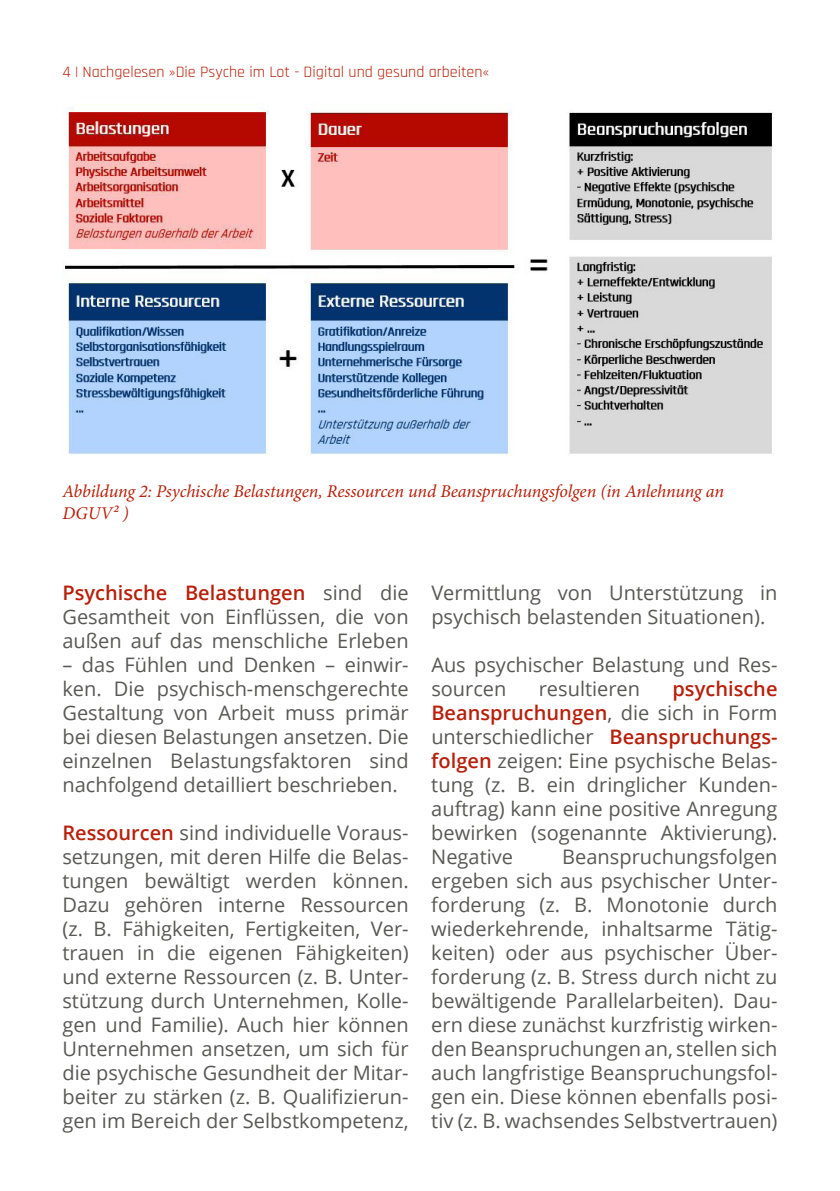
<style>
.page{position:relative;width:840px;height:1191px;background:#fff}
.page>*{position:absolute;margin:0;border:0;box-sizing:border-box;transform-origin:0 0}
.t1{font:20px/24px "Open Sans";color:#585856;text-align:justify}
.t2{font:italic 18px/21.6px "Minion Pro";letter-spacing:-.01em;color:#b8200b}
.t3{font:16px "Rajdhani";color:#b8200b}
.s1{font-weight:600;color:#b8200b}
</style>
<div class="page">
<img style="left:64px;top:105px;width:709px;height:351px">
<p class="t3" style="left:62px;top:63px;width:428px">4 | Nachgelesen »Die Psyche im Lot - Digital und gesund arbeiten«</p>
<p class="t2" style="left:62px;top:480px;width:662px">Abbildung 2: Psychische Belastungen, Ressourcen und Beanspruchungsfolgen (in Anlehnung an<br>DGUV2 )</p>
<p class="t1" style="left:62px;top:580px;width:347px"><span class="s1">Psychische Belastungen</span> sind die Gesamtheit von Einflüssen, die von außen auf das menschliche Erleben</p>
<p class="t1" style="left:62px;top:652px;width:347px">– das Fühlen und Denken – einwir&shy;ken. Die psychisch-menschgerechte Gestaltung von Arbeit muss primär bei diesen Belastungen ansetzen. Die einzelnen Belastungsfaktoren sind nachfolgend detailliert beschrieben.</p>
<p class="t1" style="left:62px;top:820px;width:347px"><span class="s1">Ressourcen</span> sind individuelle Voraus&shy;setzungen, mit deren Hilfe die Belas&shy;tungen bewältigt werden können.<br>Dazu gehören interne Ressourcen (z. B. Fähigkeiten, Fertigkeiten, Ver&shy;trauen in die eigenen Fähigkeiten) und externe Ressourcen (z. B. Unter&shy;stützung durch Unternehmen, Kolle&shy;gen und Familie). Auch hier können Unternehmen ansetzen, um sich für die psychische Gesundheit der Mitar&shy;beiter zu stärken (z. B. Qualifizierun&shy;gen im Bereich der Selbstkompetenz,</p>
<p class="t1" style="left:431px;top:580px;width:347px">Vermittlung von Unterstützung in psychisch belastenden Situationen).</p>
<p class="t1" style="left:431px;top:652px;width:347px">Aus psychischer Belastung und Res&shy;sourcen</p>
<p class="t1" style="left:431px;top:676px;width:347px;text-indent:241px"><span class="s1">psychische Beanspruchungen</span>, die sich in Form unterschiedlicher <span class="s1">Beanspruchungs&shy;folgen</span> zeigen: Eine psychische Belas&shy;tung (z. B. ein dringlicher Kunden&shy;auftrag) kann eine positive Anregung bewirken (sogenannte Aktivierung).<br>Negative</p>
<p class="t1" style="left:538px;top:676px;width:103px">resultieren</p>
<p class="t1" style="left:431px;top:844px;width:347px;text-indent:131px">Beanspruchungsfolgen ergeben sich aus psychischer Unter&shy;forderung (z. B. Monotonie durch wiederkehrende, inhaltsarme Tätig&shy;keiten) oder aus psychischer Über&shy;forderung (z. B. Stress durch nicht zu bewältigende Parallelarbeiten). Dau&shy;ern diese zunächst kurzfristig wirken&shy;den Beanspruchungen an, stellen sich auch langfristige Beanspruchungsfol&shy;gen ein. Diese können ebenfalls posi&shy;tiv (z. B. wachsendes Selbstvertrauen)</p>
</div>
